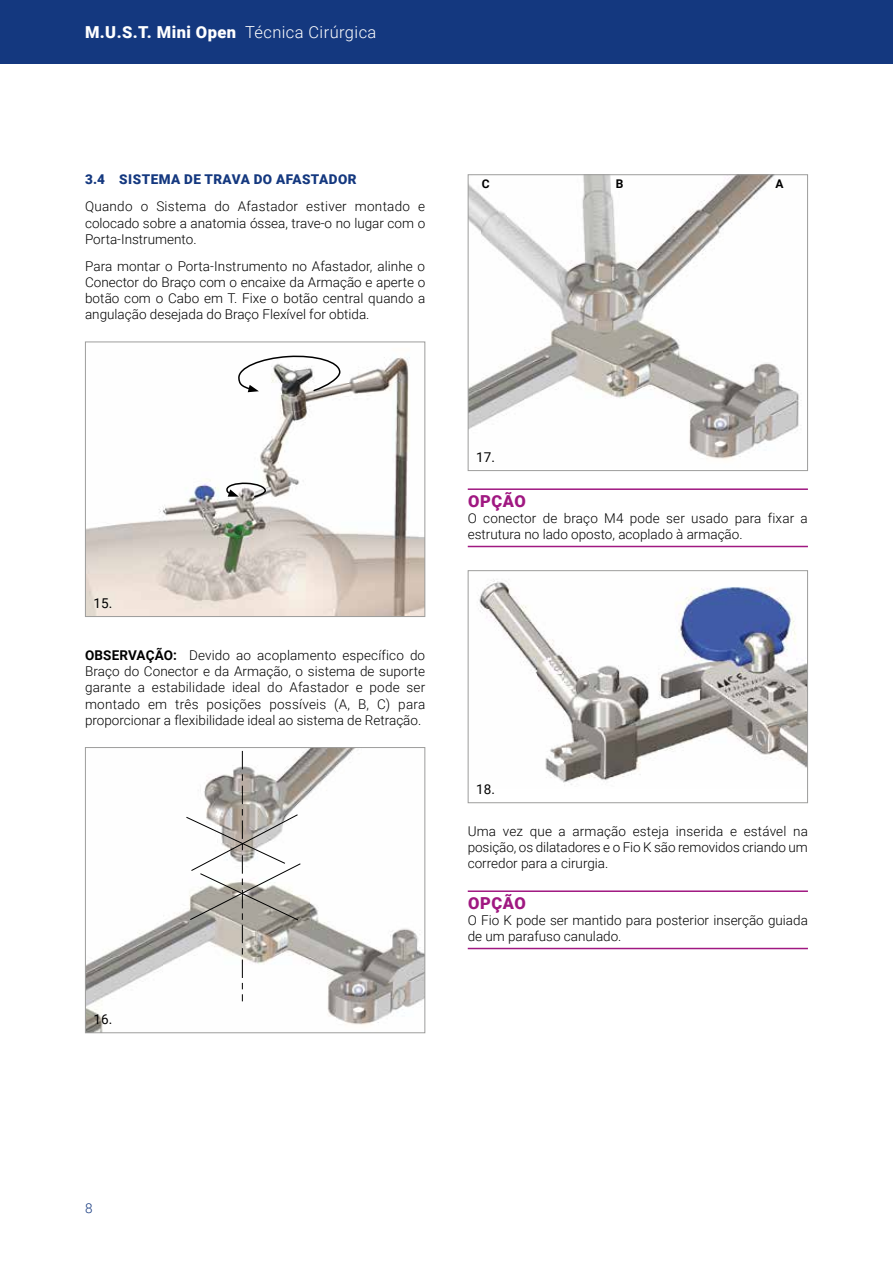
<style>
.page{position:relative;width:893px;height:1263px;background:#fff}
.page>*{position:absolute;margin:0;border:0;box-sizing:border-box;transform-origin:0 0}
.t1{font:900 16.5px "Roboto";letter-spacing:.025em;color:#fff}
.t2{font:900 16.5px "Roboto";letter-spacing:.035em;color:#a01881}
.t3{font:300 13.5px/16.2px "Roboto";color:#000;text-align:justify}
.t4{font:900 13.5px "Roboto";letter-spacing:.035em;color:#14387f}
.t5{font:13.5px "Roboto";color:#000}
.t6{font:300 13.5px "Roboto";color:#14387f}
.t7{font:700 12px "Roboto";color:#000}
.s1{font-weight:300}
.s2{font-weight:700}
</style>
<div class="page">
<div style="left:0;top:0;width:893px;height:64px;background:#14387f"></div>
<img style="left:87px;top:357px;width:336px;height:258px">
<svg style="left:225px;top:481px;width:40px;height:17px"></svg>
<svg style="left:238px;top:355px;width:102px;height:37px"></svg>
<div style="left:85px;top:342px;width:340px;height:275px;border:1px solid #9d9d9c"></div>
<img style="left:87px;top:749px;width:336px;height:282px">
<svg style="left:185px;top:749px;width:116px;height:252px"></svg>
<div style="left:85px;top:747px;width:340px;height:286px;border:1px solid #9d9d9c"></div>
<hr style="left:468px;top:488px;width:340px;height:2px;background:#a01881">
<hr style="left:468px;top:546px;width:340px;height:1px;background:#a01881">
<hr style="left:468px;top:890px;width:340px;height:2px;background:#a01881">
<hr style="left:468px;top:948px;width:340px;height:1px;background:#a01881">
<img style="left:470px;top:176px;width:329px;height:284px">
<div style="left:468px;top:174px;width:340px;height:297px;border:1px solid #9d9d9c"></div>
<img style="left:478px;top:579px;width:328px;height:206px">
<div style="left:468px;top:570px;width:340px;height:233px;border:1px solid #9d9d9c"></div>
<p class="t1" style="left:85px;top:21px;width:293px">M.U.S.T. Mini Open <span class="s1">Técnica Cirúrgica</span></p>
<p class="t4" style="left:85px;top:170px;width:273px">3.4 SISTEMA DE TRAVA DO AFASTADOR</p>
<p class="t3" style="left:85px;top:198px;width:342px">Quando o Sistema do Afastador estiver montado e colocado sobre a anatomia óssea, trave-o no lugar com o Porta-Instrumento.</p>
<p class="t3" style="left:85px;top:257px;width:342px">Para montar o Porta-Instrumento no Afastador, alinhe o Conector do Braço com o encaixe da Armação e aperte o botão com o Cabo em T. Fixe o botão central quando a angulação desejada do Braço Flexível for obtida.</p>
<p class="t7" style="left:482px;top:176px;width:9px">C</p>
<p class="t7" style="left:616px;top:176px;width:9px">B</p>
<p class="t7" style="left:776px;top:176px;width:10px">A</p>
<p class="t5" style="left:94px;top:593px;width:20px">15.</p>
<p class="t3" style="left:85px;top:646px;width:342px"><span class="s2">OBSERVAÇÃO:</span> Devido ao acoplamento específico do Braço do Conector e da Armação, o sistema de suporte garante a estabilidade ideal do Afastador e pode ser montado em três posições possíveis (A, B, C) para proporcionar a flexibilidade ideal ao sistema de Retração.</p>
<p class="t5" style="left:94px;top:1009px;width:20px">16.</p>
<p class="t5" style="left:476px;top:447px;width:20px">17.</p>
<p class="t2" style="left:468px;top:489px;width:59px">OPÇÃO</p>
<p class="t3" style="left:468px;top:510px;width:342px">O conector de braço M4 pode ser usado para fixar a estrutura no lado oposto, acoplado à armação.</p>
<p class="t5" style="left:476px;top:779px;width:20px">18.</p>
<p class="t3" style="left:468px;top:822px;width:342px">Uma vez que a armação esteja inserida e estável na posição, os dilatadores e o Fio K são removidos criando um corredor para a cirurgia.</p>
<p class="t2" style="left:468px;top:891px;width:59px">OPÇÃO</p>
<p class="t3" style="left:468px;top:912px;width:342px">O Fio K pode ser mantido para posterior inserção guiada de um parafuso canulado.</p>
<p class="t6" style="left:85px;top:1198px;width:9px">8</p>
</div>
